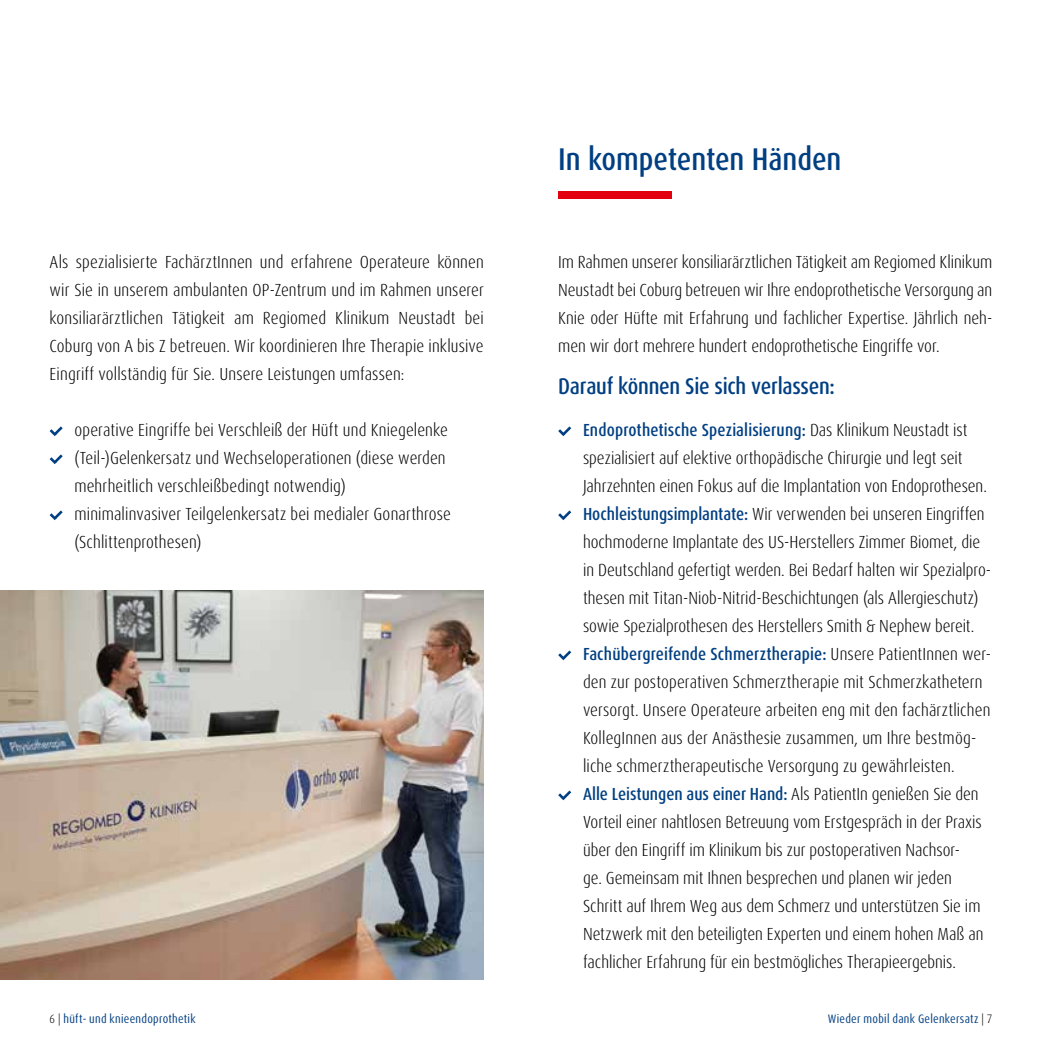
<style>
.page{position:relative;width:1042px;height:1042px;background:#fff}
.page>*{position:absolute;margin:0;border:0;box-sizing:border-box;transform-origin:0 0}
.t1{font:500 condensed 31.5px "Dax OT";letter-spacing:-.005em;color:#003f82}
.t2{font:500 condensed 22.75px "Dax OT";letter-spacing:-.01em;color:#003f82}
.t3{font:300 condensed 17.5px/28px "Dax OT";color:#000}
.t4{font:condensed 12.25px "Dax OT";letter-spacing:.02em;color:#003f82}
.s1{font-weight:500;color:#003f82}
.s2{font-weight:300;color:#000}
</style>
<div class="page">
<svg style="left:558px;top:426px;width:13px;height:10px"></svg>
<svg style="left:558px;top:510px;width:13px;height:10px"></svg>
<svg style="left:558px;top:650px;width:13px;height:10px"></svg>
<svg style="left:558px;top:790px;width:13px;height:10px"></svg>
<div style="left:558px;top:191px;width:113px;height:7px;background:#e3000f"></div>
<svg style="left:50px;top:426px;width:13px;height:10px"></svg>
<svg style="left:50px;top:454px;width:13px;height:10px"></svg>
<svg style="left:50px;top:510px;width:13px;height:10px"></svg>
<img style="left:0;top:590px;width:484px;height:390px">
<p class="t3" style="left:50px;top:248px;width:436px;text-align:justify">Als spezialisierte FachärztInnen und erfahrene Operateure können wir Sie in unserem ambulanten OP-Zentrum und im Rahmen unserer konsiliarärztlichen Tätigkeit am Regiomed Klinikum Neustadt bei Coburg von A bis Z betreuen. Wir koordinieren Ihre Therapie inklusive Eingriff vollständig für Sie. Unsere Leistungen umfassen:</p>
<p class="t3" style="left:74px;top:416px;width:378px">operative Eingriffe bei Verschleiß der Hüft und Kniegelenke (Teil-)Gelenkersatz und Wechseloperationen (diese werden mehrheitlich verschleißbedingt notwendig) minimalinvasiver Teilgelenkersatz bei medialer Gonarthrose (Schlittenprothesen)</p>
<h1 class="t1" style="left:558px;top:139px;width:285px">In kompetenten Händen</h1>
<p class="t3" style="left:558px;top:248px;width:436px;text-align:justify">Im Rahmen unserer konsiliarärztlichen Tätigkeit am Regiomed Klinikum Neustadt bei Coburg betreuen wir Ihre endoprothetische Versorgung an Knie oder Hüfte mit Erfahrung und fachlicher Expertise. Jährlich neh&shy;men wir dort mehrere hundert endoprothetische Eingriffe vor.</p>
<h2 class="t2" style="left:558px;top:372px;width:278px">Darauf können Sie sich verlassen:</h2>
<p class="t3" style="left:583px;top:416px;width:410px"><span class="s1">Endoprothetische Spezialisierung:</span> Das Klinikum Neustadt ist spezialisiert auf elektive orthopädische Chirurgie und legt seit Jahrzehnten einen Fokus auf die Implantation von Endoprothesen.<br><span class="s1">Hochleistungsimplantate:</span> Wir verwenden bei unseren Eingriffen hochmoderne Implantate des US-Herstellers Zimmer Biomet, die in Deutschland gefertigt werden. Bei Bedarf halten wir Spezialpro&shy;thesen mit Titan-Niob-Nitrid-Beschichtungen (als Allergieschutz) sowie Spezialprothesen des Herstellers Smith &amp; Nephew bereit.<br><span class="s1">Fachübergreifende Schmerztherapie:</span> Unsere PatientInnen wer&shy;den zur postoperativen Schmerztherapie mit Schmerzkathetern versorgt. Unsere Operateure arbeiten eng mit den fachärztlichen KollegInnen aus der Anästhesie zusammen, um Ihre bestmög&shy;liche schmerztherapeutische Versorgung zu gewährleisten.<br><span class="s1">Alle Leistungen aus einer Hand:</span> Als PatientIn genießen Sie den Vorteil einer nahtlosen Betreuung vom Erstgespräch in der Praxis über den Eingriff im Klinikum bis zur postoperativen Nachsor-<br>ge. Gemeinsam mit Ihnen besprechen und planen wir jeden Schritt auf Ihrem Weg aus dem Schmerz und unterstützen Sie im Netzwerk mit den beteiligten Experten und einem hohen Maß an fachlicher Erfahrung für ein bestmögliches Therapieergebnis.</p>
<p class="t4" style="left:50px;top:1011px;width:147px"><span class="s2">6 |</span> hüft- und knieendoprothetik</p>
<p class="t4" style="left:828px;top:1011px;width:166px">Wieder mobil dank Gelenkersatz <span class="s2">| 7</span></p>
</div>
